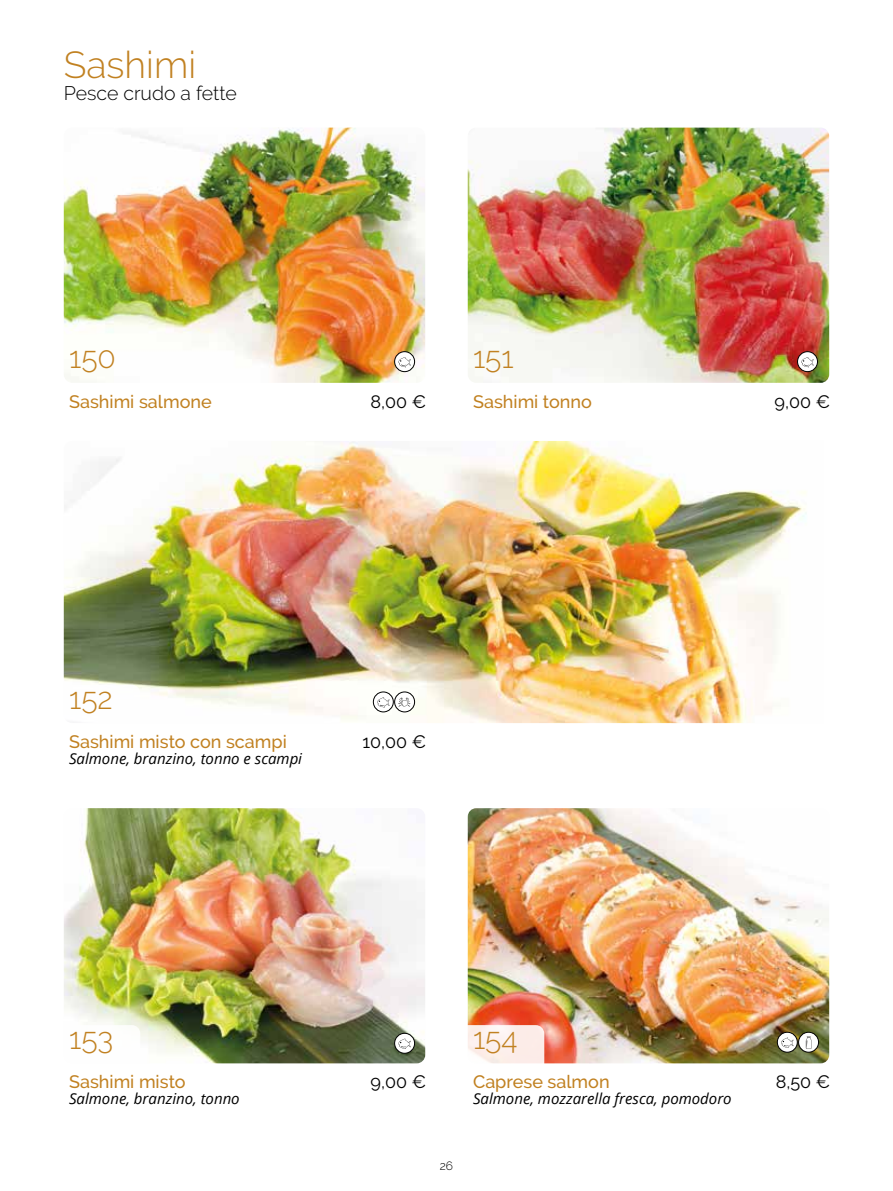
<style>
.page{position:relative;width:893px;height:1191px;background:#fff}
.page>*{position:absolute;margin:0;border:0;box-sizing:border-box;transform-origin:0 0}
.t1{font:300 37.5px "Raleway";color:#c18121}
.t2{font:300 30px "Raleway";color:#c18121}
.t3{font:300 19.5px "Raleway";color:#000}
.t4{font:500 18px "Raleway";color:#c18121}
.t5{font:18px "Raleway";color:#000}
.t6{font:italic 15px "Open Sans";color:#000}
.t7{font:300 12px "Raleway";color:#000}
</style>
<div class="page">
<img style="left:64px;top:441px;width:742px;height:282px">
<div style="left:55px;top:685px;width:85px;height:46px;background:#fff;border-radius:9px"></div>
<img style="left:64px;top:808px;width:361px;height:255px">
<img style="left:468px;top:808px;width:361px;height:255px">
<svg style="left:459px;top:1025px;width:85px;height:46px;fill:#fdf0ec"></svg>
<div style="left:55px;top:1025px;width:85px;height:46px;background:#fff;border-radius:9px"></div>
<img style="left:468px;top:128px;width:361px;height:255px">
<img style="left:64px;top:128px;width:361px;height:255px">
<svg style="left:797px;top:352px;width:20px;height:20px"></svg>
<div style="left:797px;top:351px;width:21px;height:21px;border:1px solid #000;border-radius:50%"></div>
<svg style="left:801px;top:357px;width:13px;height:10px"></svg>
<svg style="left:395px;top:352px;width:20px;height:20px"></svg>
<div style="left:394px;top:351px;width:21px;height:21px;border:1px solid #000;border-radius:50%"></div>
<svg style="left:398px;top:357px;width:13px;height:10px"></svg>
<svg style="left:395px;top:1033px;width:20px;height:20px"></svg>
<div style="left:394px;top:1033px;width:21px;height:20px;border:1px solid #000;border-radius:50%"></div>
<svg style="left:398px;top:1038px;width:13px;height:10px"></svg>
<svg style="left:395px;top:692px;width:20px;height:20px"></svg>
<div style="left:394px;top:691px;width:21px;height:21px;border:1px solid #000;border-radius:50%"></div>
<svg style="left:398px;top:697px;width:12px;height:9px"></svg>
<svg style="left:799px;top:1032px;width:19px;height:20px"></svg>
<div style="left:798px;top:1031px;width:21px;height:21px;border:1px solid #000;border-radius:50%"></div>
<svg style="left:806px;top:1036px;width:5px;height:13px"></svg>
<svg style="left:373px;top:692px;width:20px;height:20px"></svg>
<div style="left:373px;top:691px;width:21px;height:21px;border:1px solid #000;border-radius:50%"></div>
<svg style="left:377px;top:697px;width:12px;height:10px"></svg>
<svg style="left:777px;top:1032px;width:20px;height:20px"></svg>
<div style="left:777px;top:1031px;width:21px;height:21px;border:1px solid #000;border-radius:50%"></div>
<svg style="left:781px;top:1037px;width:12px;height:10px"></svg>
<h1 class="t1" style="left:64px;top:43px;width:134px">Sashimi</h1>
<h3 class="t3" style="left:64px;top:82px;width:174px">Pesce crudo a fette</h3>
<h2 class="t2" style="left:69px;top:340px;width:48px">150</h2>
<h2 class="t2" style="left:473px;top:340px;width:42px">151</h2>
<p class="t4" style="left:69px;top:391px;width:144px">Sashimi salmone</p>
<p class="t5" style="left:371px;top:391px;width:57px">8,00 €</p>
<p class="t4" style="left:473px;top:391px;width:120px">Sashimi tonno</p>
<p class="t5" style="left:775px;top:391px;width:57px">9,00 €</p>
<h2 class="t2" style="left:69px;top:680px;width:45px">152</h2>
<p class="t4" style="left:69px;top:731px;width:219px">Sashimi misto con scampi</p>
<p class="t5" style="left:362px;top:731px;width:65px">10,00 €</p>
<p class="t6" style="left:69px;top:748px;width:235px">Salmone, branzino, tonno e scampi</p>
<h2 class="t2" style="left:69px;top:1021px;width:46px">153</h2>
<p class="t4" style="left:69px;top:1071px;width:118px">Sashimi misto</p>
<p class="t5" style="left:371px;top:1071px;width:57px">9,00 €</p>
<p class="t6" style="left:69px;top:1088px;width:172px">Salmone, branzino, tonno</p>
<h2 class="t2" style="left:473px;top:1021px;width:46px">154</h2>
<p class="t4" style="left:473px;top:1071px;width:138px">Caprese salmon</p>
<p class="t5" style="left:776px;top:1071px;width:56px">8,50 €</p>
<p class="t6" style="left:473px;top:1088px;width:260px">Salmone, mozzarella fresca, pomodoro</p>
<p class="t7" style="left:440px;top:1158px;width:15px">26</p>
</div>
